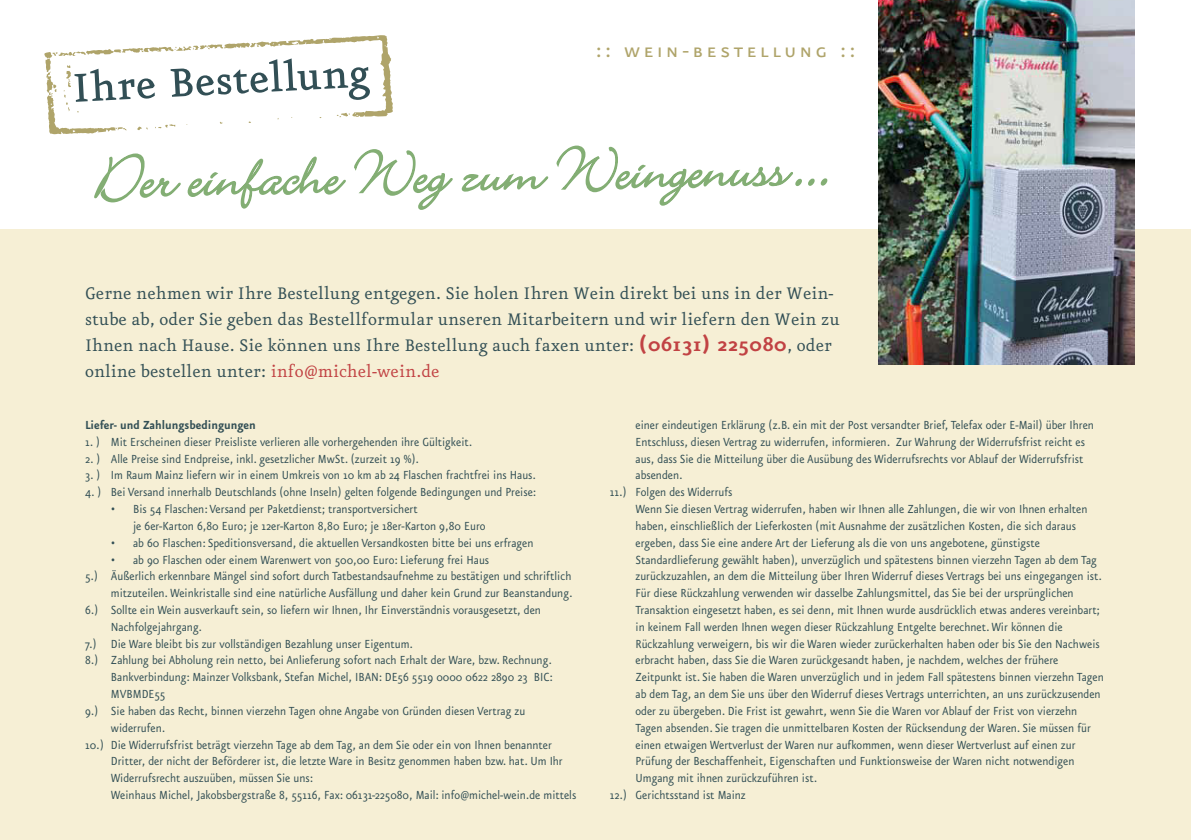
<style>
.page{position:relative;width:1191px;height:840px;background:#fff}
.page>*{position:absolute;margin:0;border:0;box-sizing:border-box;transform-origin:0 0}
.t1{font:24px "Eureka Sans Regular Caps";letter-spacing:.135em;color:#afa46a}
.t2{font:20px/26px "Eureka";letter-spacing:.005em;color:#324f55}
.t3{font:14px/16.8px "Eureka Sans";color:#324f55;scale:.92 1}
.t4{font:700 14px "Eureka Sans";color:#324f55;scale:.92 1}
.s1{font-weight:700;font-size:24px;color:#c14243}
.s2{color:#c14243}
</style>
<div class="page">
<div style="left:0;top:229px;width:1191px;height:610px;background:#f6efd5"></div>
<svg style="left:44px;top:35px;width:349px;height:99px"></svg>
<img style="left:878px;top:0;width:256px;height:364px">
<svg style="left:94px;top:153px;width:252px;height:56px"></svg>
<svg style="left:354px;top:149px;width:99px;height:61px"></svg>
<svg style="left:461px;top:173px;width:88px;height:19px"></svg>
<svg style="left:556px;top:145px;width:272px;height:61px"></svg>
<h1 class="t1" style="left:595px;top:39px;width:261px">:: wein-bestellung ::</h1>
<p class="t2" style="left:85px;top:281px;width:756px">Gerne nehmen wir Ihre Bestellung entgegen. Sie holen Ihren Wein direkt bei uns in der Wein&shy;stube ab, oder Sie geben das Bestellformular unseren Mitarbeitern und wir liefern den Wein zu Ihnen nach Hause. Sie können uns Ihre Bestellung auch faxen unter: <span class="s1">(06131) 225080</span>, oder online bestellen unter: <span class="s2">info@michel-wein.de</span></p>
<p class="t4" style="left:85px;top:417px;width:187px">Liefer- und Zahlungsbedingungen</p>
<p class="t3" style="left:85px;top:433px;width:422px">1. ) Mit Erscheinen dieser Preisliste verlieren alle vorhergehenden ihre Gültigkeit.</p>
<p class="t3" style="left:85px;top:450px;width:364px">2. ) Alle Preise sind Endpreise, inkl. gesetzlicher MwSt. (zurzeit 19 %).</p>
<p class="t3" style="left:85px;top:467px;width:492px">3. ) Im Raum Mainz liefern wir in einem Umkreis von 10 km ab 24 Flaschen frachtfrei ins Haus.</p>
<p class="t3" style="left:85px;top:484px;width:492px">4. ) Bei Versand innerhalb Deutschlands (ohne Inseln) gelten folgende Bedingungen und Preise:</p>
<p class="t3" style="left:133px;top:501px;width:385px;text-indent:-22px">• Bis 54 Flaschen: Versand per Paketdienst; transportversichert<br>je 6er-Karton 6,80 Euro; je 12er-Karton 8,80 Euro; je 18er-Karton 9,80 Euro</p>
<p class="t3" style="left:111px;top:534px;width:461px">• ab 60 Flaschen: Speditionsversand, die aktuellen Versandkosten bitte bei uns erfragen</p>
<p class="t3" style="left:111px;top:551px;width:413px">• ab 90 Flaschen oder einem Warenwert von 500,00 Euro: Lieferung frei Haus</p>
<p class="t3" style="left:85px;top:568px;width:530px">5.) Äußerlich erkennbare Mängel sind sofort durch Tatbestandsaufnehme zu bestätigen und schriftlich</p>
<p class="t3" style="left:111px;top:585px;width:503px">mitzuteilen. Weinkristalle sind eine natürliche Ausfällung und daher kein Grund zur Beanstandung.</p>
<p class="t3" style="left:85px;top:601px;width:497px">6.) Sollte ein Wein ausverkauft sein, so liefern wir Ihnen, Ihr Einverständnis vorausgesetzt, den</p>
<p class="t3" style="left:111px;top:618px;width:101px">Nachfolgejahrgang.</p>
<p class="t3" style="left:85px;top:635px;width:358px">7.) Die Ware bleibt bis zur vollständigen Bezahlung unser Eigentum.</p>
<p class="t3" style="left:85px;top:652px;width:509px">8.) Zahlung bei Abholung rein netto, bei Anlieferung sofort nach Erhalt der Ware, bzw. Rechnung.</p>
<p class="t3" style="left:111px;top:669px;width:482px">Bankverbindung: Mainzer Volksbank, Stefan Michel, IBAN: DE56 5519 0000 0622 2890 23 BIC:</p>
<p class="t3" style="left:111px;top:685px;width:61px">MVBMDE55</p>
<p class="t3" style="left:85px;top:702px;width:480px">9.) Sie haben das Recht, binnen vierzehn Tagen ohne Angabe von Gründen diesen Vertrag zu</p>
<p class="t3" style="left:111px;top:719px;width:61px">widerrufen.</p>
<p class="t3" style="left:85px;top:736px;width:509px">10.) Die Widerrufsfrist beträgt vierzehn Tage ab dem Tag, an dem Sie oder ein von Ihnen benannter</p>
<p class="t3" style="left:111px;top:753px;width:493px">Dritter, der nicht der Beförderer ist, die letzte Ware in Besitz genommen haben bzw. hat. Um Ihr</p>
<p class="t3" style="left:111px;top:769px;width:221px">Widerrufsrecht auszuüben, müssen Sie uns:</p>
<p class="t3" style="left:111px;top:786px;width:507px">Weinhaus Michel, Jakobsbergstraße 8, 55116, Fax: 06131-225080, Mail: info@michel-wein.de mittels</p>
<p class="t3" style="left:635px;top:417px;width:500px">einer eindeutigen Erklärung (z.B. ein mit der Post versandter Brief, Telefax oder E-Mail) über Ihren</p>
<p class="t3" style="left:635px;top:433px;width:490px">Entschluss, diesen Vertrag zu widerrufen, informieren. Zur Wahrung der Widerrufsfrist reicht es</p>
<p class="t3" style="left:635px;top:450px;width:488px">aus, dass Sie die Mitteilung über die Ausübung des Widerrufsrechts vor Ablauf der Widerrufsfrist</p>
<p class="t3" style="left:635px;top:467px;width:53px">absenden.</p>
<p class="t3" style="left:609px;top:484px;width:135px">11.) Folgen des Widerrufs</p>
<p class="t3" style="left:635px;top:501px;width:493px">Wenn Sie diesen Vertrag widerrufen, haben wir Ihnen alle Zahlungen, die wir von Ihnen erhalten</p>
<p class="t3" style="left:635px;top:517px;width:480px">haben, einschließlich der Lieferkosten (mit Ausnahme der zusätzlichen Kosten, die sich daraus</p>
<p class="t3" style="left:635px;top:534px;width:441px">ergeben, dass Sie eine andere Art der Lieferung als die von uns angebotene, günstigste</p>
<p class="t3" style="left:635px;top:551px;width:503px">Standardlieferung gewählt haben), unverzüglich und spätestens binnen vierzehn Tagen ab dem Tag</p>
<p class="t3" style="left:635px;top:568px;width:508px">zurückzuzahlen, an dem die Mitteilung über Ihren Widerruf dieses Vertrags bei uns eingegangen ist.</p>
<p class="t3" style="left:635px;top:585px;width:478px">Für diese Rückzahlung verwenden wir dasselbe Zahlungsmittel, das Sie bei der ursprünglichen</p>
<p class="t3" style="left:635px;top:601px;width:506px">Transaktion eingesetzt haben, es sei denn, mit Ihnen wurde ausdrücklich etwas anderes vereinbart;</p>
<p class="t3" style="left:635px;top:618px;width:466px">in keinem Fall werden Ihnen wegen dieser Rückzahlung Entgelte berechnet. Wir können die</p>
<p class="t3" style="left:635px;top:635px;width:506px">Rückzahlung verweigern, bis wir die Waren wieder zurückerhalten haben oder bis Sie den Nachweis</p>
<p class="t3" style="left:635px;top:652px;width:461px">erbracht haben, dass Sie die Waren zurückgesandt haben, je nachdem, welches der frühere</p>
<p class="t3" style="left:635px;top:669px;width:510px">Zeitpunkt ist. Sie haben die Waren unverzüglich und in jedem Fall spätestens binnen vierzehn Tagen</p>
<p class="t3" style="left:635px;top:685px;width:507px">ab dem Tag, an dem Sie uns über den Widerruf dieses Vertrags unterrichten, an uns zurückzusenden</p>
<p class="t3" style="left:635px;top:702px;width:482px">oder zu übergeben. Die Frist ist gewahrt, wenn Sie die Waren vor Ablauf der Frist von vierzehn</p>
<p class="t3" style="left:635px;top:719px;width:496px">Tagen absenden. Sie tragen die unmittelbaren Kosten der Rücksendung der Waren. Sie müssen für</p>
<p class="t3" style="left:635px;top:736px;width:480px">einen etwaigen Wertverlust der Waren nur aufkommen, wenn dieser Wertverlust auf einen zur</p>
<p class="t3" style="left:635px;top:753px;width:478px">Prüfung der Beschaffenheit, Eigenschaften und Funktionsweise der Waren nicht notwendigen</p>
<p class="t3" style="left:635px;top:769px;width:199px">Umgang mit ihnen zurückzuführen ist.</p>
<p class="t3" style="left:609px;top:786px;width:149px">12.) Gerichtsstand ist Mainz</p>
</div>
